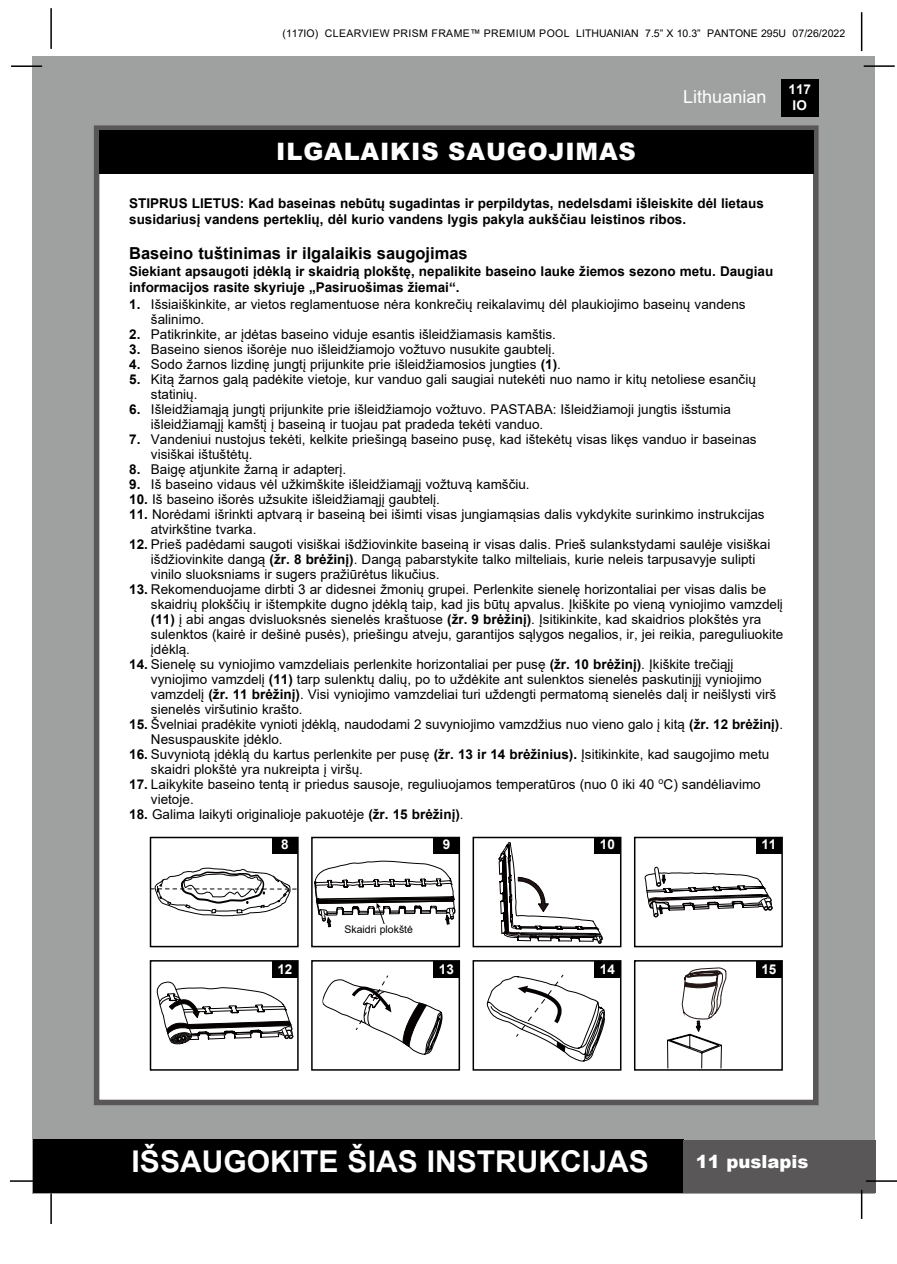
<style>
.page{position:relative;width:897px;height:1264px;background:#fff}
.page>*{position:absolute;margin:0;border:0;box-sizing:border-box;transform-origin:0 0}
.t1{font:700 30px "Arial";color:#fff}
.t2{font:900 24px "Arial";letter-spacing:.035em;color:#fff}
.t3{font:18px "Arial";color:#fff}
.t4{font:900 18px "Arial";color:#fff}
.t5{font:700 16.5px "Arial";color:#000}
.t6{font:13.5px/15px "Arial";color:#000}
.t7{font:700 13.5px/16.2px "Arial";color:#000}
.t8{font:700 13.5px/16.2px "Arial";color:#fff;text-align:center}
.t9{font:10.5px "Arial";color:#000}
.s1{font-weight:700}
</style>
<div class="page">
<div style="left:33px;top:56px;width:842px;height:1137px;background:#9fa0a0"></div>
<div style="left:780px;top:79px;width:38px;height:38px;background:#000"></div>
<hr style="left:863px;top:65px;width:31px;height:2px;background:#000">
<hr style="left:50px;top:8px;width:2px;height:41px;background:#000">
<hr style="left:860px;top:12px;width:2px;height:39px;background:#000">
<div style="left:33px;top:1140px;width:650px;height:53px;background:#000"></div>
<div style="left:682px;top:1140px;width:193px;height:53px;background:#595757"></div>
<hr style="left:865px;top:1180px;width:31px;height:1px;background:#000">
<hr style="left:860px;top:1189px;width:2px;height:30px;background:#000">
<hr style="left:50px;top:1193px;width:2px;height:31px;background:#000">
<hr style="left:10px;top:1180px;width:31px;height:1px;background:#000">
<hr style="left:11px;top:65px;width:31px;height:2px;background:#000">
<div style="left:94px;top:125px;width:724px;height:980px;background:#fff;border:6px solid #595757"></div>
<div style="left:99px;top:130px;width:714px;height:44px;background:#000"></div>
<svg style="left:667px;top:967px;width:59px;height:100px"></svg>
<div style="left:634px;top:960px;width:148px;height:110px;border:2px solid #000"></div>
<svg style="left:486px;top:974px;width:119px;height:87px"></svg>
<div style="left:472px;top:960px;width:149px;height:110px;border:2px solid #000"></div>
<svg style="left:498px;top:842px;width:105px;height:102px"></svg>
<div style="left:472px;top:836px;width:149px;height:111px;border:2px solid #000"></div>
<div style="left:594px;top:837px;width:26px;height:17px;background:#000"></div>
<div style="left:594px;top:961px;width:26px;height:16px;background:#000"></div>
<svg style="left:322px;top:975px;width:123px;height:79px"></svg>
<div style="left:311px;top:960px;width:149px;height:110px;border:2px solid #000"></div>
<svg style="left:644px;top:866px;width:128px;height:52px"></svg>
<div style="left:634px;top:836px;width:148px;height:111px;border:2px solid #000"></div>
<div style="left:756px;top:837px;width:25px;height:17px;background:#000"></div>
<div style="left:756px;top:961px;width:25px;height:16px;background:#000"></div>
<svg style="left:157px;top:977px;width:138px;height:68px"></svg>
<div style="left:150px;top:960px;width:148px;height:110px;border:2px solid #000"></div>
<svg style="left:314px;top:860px;width:141px;height:68px"></svg>
<div style="left:311px;top:836px;width:149px;height:111px;border:2px solid #000"></div>
<div style="left:433px;top:837px;width:26px;height:17px;background:#000"></div>
<div style="left:433px;top:961px;width:26px;height:16px;background:#000"></div>
<div style="left:343px;top:924px;width:88px;height:16px;background:#fff"></div>
<svg style="left:153px;top:867px;width:142px;height:49px"></svg>
<div style="left:150px;top:836px;width:148px;height:111px;border:2px solid #000"></div>
<div style="left:272px;top:837px;width:25px;height:17px;background:#000"></div>
<div style="left:272px;top:961px;width:25px;height:16px;background:#000"></div>
<p class="t9" style="left:282px;top:26px;width:564px">(117IO) CLEARVIEW PRISM FRAME™ PREMIUM POOL LITHUANIAN 7.5” X 10.3” PANTONE 295U 07/26/2022</p>
<h2 class="t2" style="left:276px;top:134px;width:361px">ILGALAIKIS SAUGOJIMAS</h2>
<h3 class="t3" style="left:683px;top:84px;width:85px">Lithuanian</h3>
<p class="t8" style="left:788px;top:81px;width:24px">117<br>IO</p>
<p class="t7" style="left:129px;top:195px;width:636px">STIPRUS LIETUS: Kad baseinas nebūtų sugadintas ir perpildytas, nedelsdami išleiskite dėl lietaus susidariusį vandens perteklių, dėl kurio vandens lygis pakyla aukščiau leistinos ribos.</p>
<p class="t5" style="left:129px;top:241px;width:340px">Baseino tuštinimas ir ilgalaikis saugojimas</p>
<p class="t7" style="left:129px;top:263px;width:645px">Siekiant apsaugoti įdėklą ir skaidrią plokštę, nepalikite baseino lauke žiemos sezono metu. Daugiau informacijos rasite skyriuje „Pasiruošimas žiemai“.</p>
<p class="t6" style="left:151px;top:296px;width:596px;text-indent:-22px"><span class="s1">1.</span> Išsiaiškinkite, ar vietos reglamentuose nėra konkrečių reikalavimų dėl plaukiojimo baseinų vandens šalinimo.</p>
<p class="t6" style="left:129px;top:326px;width:428px"><span class="s1">2.</span> Patikrinkite, ar įdėtas baseino viduje esantis išleidžiamasis kamštis.</p>
<p class="t6" style="left:129px;top:341px;width:427px"><span class="s1">3.</span> Baseino sienos išorėje nuo išleidžiamojo vožtuvo nusukite gaubtelį.</p>
<p class="t6" style="left:129px;top:356px;width:433px"><span class="s1">4.</span> Sodo žarnos lizdinę jungtį prijunkite prie išleidžiamosios jungties <span class="s1">(1)</span>.</p>
<p class="t6" style="left:151px;top:371px;width:606px;text-indent:-22px"><span class="s1">5.</span> Kitą žarnos galą padėkite vietoje, kur vanduo gali saugiai nutekėti nuo namo ir kitų netoliese esančių statinių.</p>
<p class="t6" style="left:151px;top:401px;width:581px;text-indent:-22px"><span class="s1">6.</span> Išleidžiamąją jungtį prijunkite prie išleidžiamojo vožtuvo. PASTABA: Išleidžiamoji jungtis išstumia išleidžiamąjį kamštį į baseiną ir tuojau pat pradeda tekėti vanduo.</p>
<p class="t6" style="left:151px;top:431px;width:607px;text-indent:-22px"><span class="s1">7.</span> Vandeniui nustojus tekėti, kelkite priešingą baseino pusę, kad ištekėtų visas likęs vanduo ir baseinas visiškai ištuštėtų.</p>
<p class="t6" style="left:129px;top:461px;width:218px"><span class="s1">8.</span> Baigę atjunkite žarną ir adapterį.</p>
<p class="t6" style="left:129px;top:476px;width:402px"><span class="s1">9.</span> Iš baseino vidaus vėl užkimškite išleidžiamąjį vožtuvą kamščiu.</p>
<p class="t6" style="left:129px;top:491px;width:312px"><span class="s1">10.</span> Iš baseino išorės užsukite išleidžiamąjį gaubtelį.</p>
<p class="t6" style="left:151px;top:506px;width:615px;text-indent:-22px"><span class="s1">11.</span> Norėdami išrinkti aptvarą ir baseiną bei išimti visas jungiamąsias dalis vykdykite surinkimo instrukcijas atvirkštine tvarka.</p>
<p class="t6" style="left:151px;top:536px;width:620px;text-indent:-22px"><span class="s1">12.</span> Prieš padėdami saugoti visiškai išdžiovinkite baseiną ir visas dalis. Prieš sulankstydami saulėje visiškai išdžiovinkite dangą <span class="s1">(žr. 8 brėžinį)</span>. Dangą pabarstykite talko milteliais, kurie neleis tarpusavyje sulipti vinilo sluoksniams ir sugers pražiūrėtus likučius.</p>
<p class="t6" style="left:151px;top:581px;width:633px;text-indent:-22px"><span class="s1">13.</span> Rekomenduojame dirbti 3 ar didesnei žmonių grupei. Perlenkite sienelę horizontaliai per visas dalis be skaidrių plokščių ir ištempkite dugno įdėklą taip, kad jis būtų apvalus. Įkiškite po vieną vyniojimo vamzdelį <span class="s1">(11)</span> į abi angas dvisluoksnės sienelės kraštuose <span class="s1">(žr. 9 brėžinį)</span>. Įsitikinkite, kad skaidrios plokštės yra sulenktos (kairė ir dešinė pusės), priešingu atveju, garantijos sąlygos negalios, ir, jei reikia, pareguliuokite įdėklą.</p>
<p class="t6" style="left:151px;top:656px;width:626px;text-indent:-22px"><span class="s1">14.</span> Sienelę su vyniojimo vamzdeliais perlenkite horizontaliai per pusę <span class="s1">(žr. 10 brėžinį)</span>. Įkiškite trečiąjį vyniojimo vamzdelį <span class="s1">(11)</span> tarp sulenktų dalių, po to uždėkite ant sulenktos sienelės paskutinįjį vyniojimo vamzdelį <span class="s1">(žr. 11 brėžinį)</span>. Visi vyniojimo vamzdeliai turi uždengti permatomą sienelės dalį ir neišlysti virš sienelės viršutinio krašto.</p>
<p class="t6" style="left:151px;top:716px;width:633px;text-indent:-22px"><span class="s1">15.</span> Švelniai pradėkite vynioti įdėklą, naudodami 2 suvyniojimo vamzdžius nuo vieno galo į kitą <span class="s1">(žr. 12 brėžinį)</span>.<br>Nesuspauskite įdėklo.</p>
<p class="t6" style="left:151px;top:746px;width:619px;text-indent:-22px"><span class="s1">16.</span> Suvyniotą įdėklą du kartus perlenkite per pusę <span class="s1">(žr. 13 ir 14 brėžinius).</span> Įsitikinkite, kad saugojimo metu skaidri plokštė yra nukreipta į viršų.</p>
<p class="t6" style="left:151px;top:776px;width:611px;text-indent:-22px"><span class="s1">17.</span> Laikykite baseino tentą ir priedus sausoje, reguliuojamos temperatūros (nuo 0 iki 40 <sup>o</sup>C) sandėliavimo vietoje.</p>
<p class="t6" style="left:129px;top:806px;width:336px"><span class="s1">18.</span> Galima laikyti originalioje pakuotėje <span class="s1">(žr. 15 brėžinį)</span>.</p>
<p class="t8" style="left:281px;top:836px;width:9px">8</p>
<p class="t8" style="left:277px;top:961px;width:17px">12</p>
<p class="t8" style="left:442px;top:836px;width:9px">9</p>
<p class="t9" style="left:344px;top:922px;width:70px">Skaidri plokštė</p>
<p class="t8" style="left:439px;top:961px;width:17px">13</p>
<p class="t8" style="left:600px;top:836px;width:17px">10</p>
<p class="t8" style="left:600px;top:961px;width:17px">14</p>
<p class="t8" style="left:761px;top:836px;width:17px">11</p>
<p class="t8" style="left:761px;top:961px;width:17px">15</p>
<h1 class="t1" style="left:132px;top:1140px;width:518px">IŠSAUGOKITE ŠIAS INSTRUKCIJAS</h1>
<h3 class="t4" style="left:695px;top:1149px;width:114px">11 puslapis</h3>
</div>
